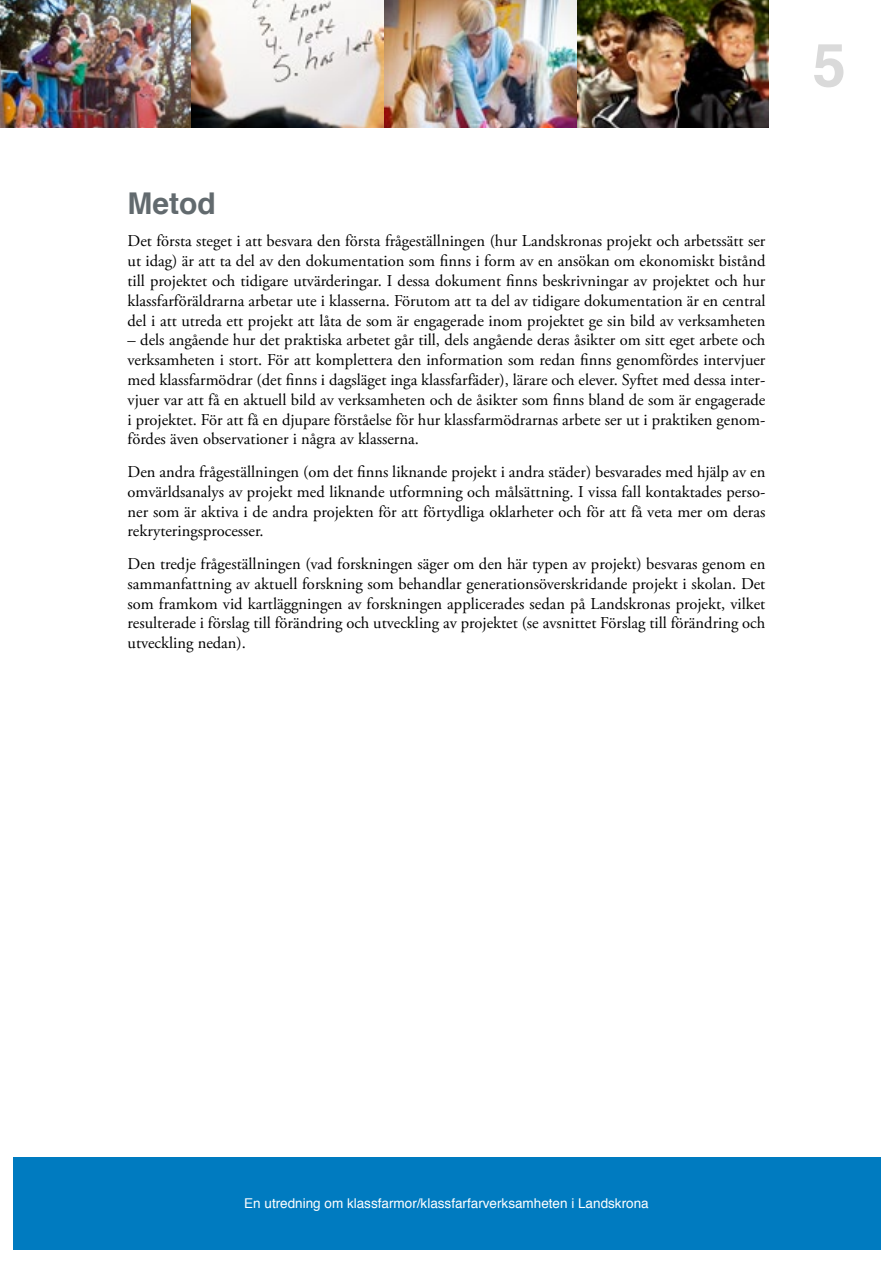
<style>
.page{position:relative;width:893px;height:1263px;background:#fff}
.page>*{position:absolute;margin:0;border:0;box-sizing:border-box;transform-origin:0 0}
.t1{font:700 60px "Helvetica";color:#dadada}
.t2{font:700 30px "Helvetica";color:#626a6e}
.t3{font:16.5px/19.8px "Adobe Garamond Pro";color:#000;text-align:justify}
.t4{font:13.5px "Helvetica";color:#fff}
</style>
<div class="page">
<div style="left:13px;top:1157px;width:867px;height:93px;background:#007bc0"></div>
<img style="left:0;top:0;width:769px;height:128px">
<h2 class="t2" style="left:128px;top:179px;width:90px">Metod</h2>
<p class="t3" style="left:128px;top:232px;width:639px">Det första steget i att besvara den första frågeställningen (hur Landskronas projekt och arbetssätt ser ut idag) är att ta del av den dokumentation som finns i form av en ansökan om ekonomiskt bistånd till projektet och tidigare utvärderingar. I dessa dokument finns beskrivningar av projektet och hur klassfarföräldrarna arbetar ute i klasserna. Förutom att ta del av tidigare dokumentation är en central del i att utreda ett projekt att låta de som är engagerade inom projektet ge sin bild av verksamheten</p>
<p class="t3" style="left:128px;top:331px;width:639px">– dels angående hur det praktiska arbetet går till, dels angående deras åsikter om sitt eget arbete och verksamheten i stort. För att komplettera den information som redan finns genomfördes intervjuer med klassfarmödrar (det finns i dagsläget inga klassfarfäder), lärare och elever. Syftet med dessa inter&shy;vjuer var att få en aktuell bild av verksamheten och de åsikter som finns bland de som är engagerade i projektet. För att få en djupare förståelse för hur klassfarmödrarnas arbete ser ut i praktiken genom&shy;fördes även observationer i några av klasserna.</p>
<p class="t3" style="left:128px;top:462px;width:639px">Den andra frågeställningen (om det finns liknande projekt i andra städer) besvarades med hjälp av en omvärldsanalys av projekt med liknande utformning och målsättning. I vissa fall kontaktades perso&shy;ner som är aktiva i de andra projekten för att förtydliga oklarheter och för att få veta mer om deras rekryteringsprocesser.</p>
<p class="t3" style="left:128px;top:554px;width:639px">Den tredje frågeställningen (vad forskningen säger om den här typen av projekt) besvaras genom en sammanfattning av aktuell forskning som behandlar generationsöverskridande projekt i skolan. Det som framkom vid kartläggningen av forskningen applicerades sedan på Landskronas projekt, vilket resulterade i förslag till förändring och utveckling av projektet (se avsnittet Förslag till förändring och utveckling nedan).</p>
<h1 class="t1" style="left:812px;top:17px;width:35px">5</h1>
<p class="t4" style="left:244px;top:1193px;width:406px">En utredning om klassfarmor/klassfarfarverksamheten i Landskrona</p>
</div>
